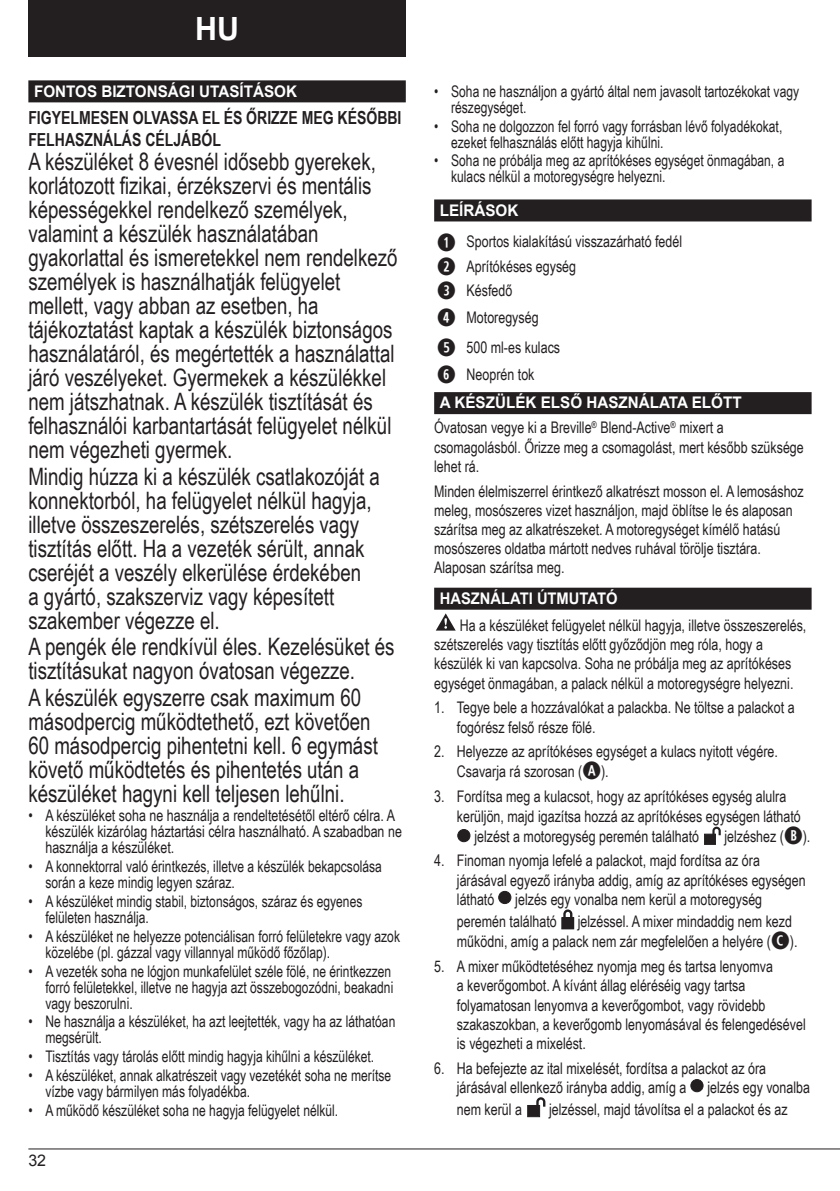
<style>
.page{position:relative;width:840px;height:1191px;background:#fff}
.page>*{position:absolute;margin:0;border:0;box-sizing:border-box;transform-origin:0 0}
.t1{font:700 32px "Arial";color:#fff;scale:.95 1}
.t2{font:24px/24px "Arial Narrow";color:#231f20;scale:.95 1}
.t3{font:700 18px/21.6px "Arial Narrow";color:#231f20;scale:.95 1}
.t4{font:16px/19.2px "Arial Narrow";color:#231f20;scale:.95 1}
.t5{font:16px/16px "Arial Narrow";color:#231f20;scale:.92 1}
.t6{font:700 16px "Arial";color:#fff;scale:.95 1}
.t7{font:700 16px "Arial";color:#fff;scale:.92 1}
.t8{font:16px "Arial";color:#231f20}
.s1{font-family:"Combi Numerals Pro";font-weight:700;font-size:24px}
</style>
<div class="page">
<hr style="left:28px;top:1148px;width:811px;height:1px;background:#231f20">
<div style="left:28px;top:80px;width:377px;height:22px;background:#231f20"></div>
<div style="left:28px;top:0;width:377px;height:57px;background:#231f20"></div>
<div style="left:434px;top:199px;width:377px;height:22px;background:#231f20"></div>
<div style="left:434px;top:392px;width:377px;height:22px;background:#231f20"></div>
<div style="left:434px;top:587px;width:377px;height:22px;background:#231f20"></div>
<svg style="left:436px;top:613px;width:19px;height:17px"></svg>
<div style="left:457px;top:829px;width:12px;height:12px;background:#231f20;border-radius:50%"></div>
<div style="left:457px;top:829px;width:13px;height:13px;border:1px solid #231f20;border-radius:50%"></div>
<div style="left:703px;top:833px;width:12px;height:11px;background:#231f20;border:1px solid #231f20"></div>
<svg style="left:712px;top:826px;width:8px;height:9px"></svg>
<div style="left:498px;top:891px;width:12px;height:12px;background:#231f20;border-radius:50%"></div>
<div style="left:498px;top:891px;width:13px;height:13px;border:1px solid #231f20;border-radius:50%"></div>
<div style="left:561px;top:917px;width:12px;height:12px;background:#231f20"></div>
<div style="left:561px;top:917px;width:13px;height:12px;border:1px solid #231f20"></div>
<svg style="left:563px;top:909px;width:9px;height:10px"></svg>
<div style="left:690px;top:1079px;width:12px;height:12px;background:#231f20;border-radius:50%"></div>
<div style="left:690px;top:1079px;width:13px;height:13px;border:1px solid #231f20;border-radius:50%"></div>
<div style="left:527px;top:1105px;width:12px;height:12px;background:#231f20;border:1px solid #231f20"></div>
<svg style="left:536px;top:1097px;width:9px;height:9px"></svg>
<h1 class="t1" style="left:195px;top:7px;width:48px">HU</h1>
<p class="t6" style="left:34px;top:80px;width:278px">FONTOS BIZTONSÁGI UTASÍTÁSOK</p>
<p class="t3" style="left:28px;top:106px;width:394px">FIGYELMESEN OLVASSA EL ÉS ŐRIZZE MEG KÉSŐBBI<br>FELHASZNÁLÁS CÉLJÁBÓL</p>
<p class="t2" style="left:28px;top:148px;width:390px">A készüléket 8 évesnél idősebb gyerekek, korlátozott fizikai, érzékszervi és mentális képességekkel rendelkező személyek, valamint a készülék használatában gyakorlattal és ismeretekkel nem rendelkező személyek is használhatják felügyelet mellett, vagy abban az esetben, ha tájékoztatást kaptak a készülék biztonságos használatáról, és megértették a használattal járó veszélyeket. Gyermekek a készülékkel nem játszhatnak. A készülék tisztítását és felhasználói karbantartását felügyelet nélkül nem végezheti gyermek.</p>
<p class="t2" style="left:28px;top:463px;width:371px">Mindig húzza ki a készülék csatlakozóját a konnektorból, ha felügyelet nélkül hagyja, illetve összeszerelés, szétszerelés vagy tisztítás előtt. Ha a vezeték sérült, annak cseréjét a veszély elkerülése érdekében<br>a gyártó, szakszerviz vagy képesített szakember végezze el.</p>
<h2 class="t2" style="left:28px;top:634px;width:387px">A pengék éle rendkívül éles. Kezelésüket és tisztításukat nagyon óvatosan végezze.</h2>
<h2 class="t2" style="left:28px;top:685px;width:369px">A készülék egyszerre csak maximum 60 másodpercig működtethető, ezt követően 60 másodpercig pihentetni kell. 6 egymást követő működtetés és pihentetés után a készüléket hagyni kell teljesen lehűlni.</h2>
<p class="t4" style="left:45px;top:807px;width:376px;line-height:16px;text-indent:-17px">• A készüléket soha ne használja a rendeltetésétől eltérő célra. A készülék kizárólag háztartási célra használható. A szabadban ne használja a készüléket.</p>
<p class="t5" style="left:45px;top:857px;width:367px;text-indent:-17px">• A konnektorral való érintkezés, illetve a készülék bekapcsolása során a keze mindig legyen száraz.</p>
<p class="t5" style="left:45px;top:892px;width:346px;text-indent:-17px">• A készüléket mindig stabil, biztonságos, száraz és egyenes felületen használja.</p>
<p class="t5" style="left:45px;top:927px;width:387px;text-indent:-17px">• A készüléket ne helyezze potenciálisan forró felületekre vagy azok közelébe (pl. gázzal vagy villannyal működő főzőlap).</p>
<p class="t5" style="left:45px;top:962px;width:379px;text-indent:-17px">• A vezeték soha ne lógjon munkafelület széle fölé, ne érintkezzen forró felületekkel, illetve ne hagyja azt összebogozódni, beakadni vagy beszorulni.</p>
<p class="t5" style="left:45px;top:1013px;width:381px;text-indent:-17px">• Ne használja a készüléket, ha azt leejtették, vagy ha az láthatóan megsérült.</p>
<p class="t5" style="left:28px;top:1048px;width:377px">• Tisztítás vagy tárolás előtt mindig hagyja kihűlni a készüléket.</p>
<p class="t5" style="left:45px;top:1066px;width:377px;text-indent:-17px">• A készüléket, annak alkatrészeit vagy vezetékét soha ne merítse vízbe vagy bármilyen más folyadékba.</p>
<p class="t5" style="left:28px;top:1101px;width:338px">• A működő készüléket soha ne hagyja felügyelet nélkül.</p>
<p class="t8" style="left:28px;top:1150px;width:19px">32</p>
<p class="t5" style="left:451px;top:82px;width:379px;text-indent:-17px">• Soha ne használjon a gyártó által nem javasolt tartozékokat vagy részegységet.</p>
<p class="t5" style="left:451px;top:117px;width:361px;text-indent:-17px">• Soha ne dolgozzon fel forró vagy forrásban lévő folyadékokat, ezeket felhasználás előtt hagyja kihűlni.</p>
<p class="t5" style="left:451px;top:152px;width:363px;text-indent:-17px">• Soha ne próbálja meg az aprítókéses egységet önmagában, a kulacs nélkül a motoregységre helyezni.</p>
<p class="t6" style="left:439px;top:199px;width:84px">LEÍRÁSOK</p>
<p class="t4" style="left:437px;top:229px;width:259px;line-height:24.2px"><span class="s1">Q</span> Sportos kialakítású visszazárható fedél<br><span class="s1">W</span> Aprítókéses egység<br><span class="s1">E</span> Késfedő</p>
<p class="t4" style="left:437px;top:302px;width:131px;line-height:29.8px"><span class="s1">R</span> Motoregység<br><span class="s1">T</span> 500 ml-es kulacs</p>
<p class="t4" style="left:437px;top:364px;width:104px"><span class="s1">Y</span> Neoprén tok</p>
<p class="t6" style="left:439px;top:392px;width:319px">A KÉSZÜLÉK ELSŐ HASZNÁLATA ELŐTT</p>
<p class="t4" style="left:434px;top:417px;width:390px">Óvatosan vegye ki a Breville<sup>®</sup> Blend-Active<sup>®</sup> mixert a csomagolásból. Őrizze meg a csomagolást, mert később szüksége lehet rá.</p>
<p class="t4" style="left:434px;top:481px;width:390px">Minden élelmiszerrel érintkező alkatrészt mosson el. A lemosáshoz meleg, mosószeres vizet használjon, majd öblítse le és alaposan szárítsa meg az alkatrészeket. A motoregységet kímélő hatású mosószeres oldatba mártott nedves ruhával törölje tisztára.<br>Alaposan szárítsa meg.</p>
<p class="t7" style="left:439px;top:588px;width:194px">HASZNÁLATI ÚTMUTATÓ</p>
<p class="t4" style="left:434px;top:615px;width:393px;text-indent:25px">Ha a készüléket felügyelet nélkül hagyja, illetve összeszerelés, szétszerelés vagy tisztítás előtt győződjön meg róla, hogy a készülék ki van kapcsolva. Soha ne próbálja meg az aprítókéses egységet önmagában, a palack nélkül a motoregységre helyezni.</p>
<p class="t4" style="left:456px;top:697px;width:357px;text-indent:-23px">1. Tegye bele a hozzávalókat a palackba. Ne töltse a palackot a fogórész felső része fölé.</p>
<p class="t4" style="left:456px;top:741px;width:339px;line-height:20px;text-indent:-23px">2. Helyezze az aprítókéses egységet a kulacs nyitott végére.<br>Csavarja rá szorosan (<span class="s1">A</span>).</p>
<p class="t4" style="left:434px;top:786px;width:372px">3. Fordítsa meg a kulacsot, hogy az aprítókéses egység alulra</p>
<p class="t4" style="left:456px;top:805px;width:363px">kerüljön, majd igazítsa hozzá az aprítókéses egységen látható</p>
<p class="t4" style="left:474px;top:825px;width:238px">jelzést a motoregység peremén található</p>
<p class="t4" style="left:724px;top:825px;width:92px">jelzéshez (<span class="s1">B</span>).</p>
<p class="t4" style="left:456px;top:850px;width:368px;text-indent:-23px">4. Finoman nyomja lefelé a palackot, majd fordítsa az óra járásával egyező irányba addig, amíg az aprítókéses egységen látható</p>
<p class="t4" style="left:456px;top:887px;width:323px;line-height:22.4px;text-indent:58px">jelzés egy vonalba nem kerül a motoregység peremén található</p>
<p class="t4" style="left:456px;top:911px;width:360px;line-height:20px;text-indent:121px">jelzéssel. A mixer mindaddig nem kezd működni, amíg a palack nem zár megfelelően a helyére (<span class="s1">C</span>).</p>
<p class="t4" style="left:456px;top:956px;width:368px;text-indent:-23px">5. A mixer működtetéséhez nyomja meg és tartsa lenyomva<br>a keverőgombot. A kívánt állag eléréséig vagy tartsa folyamatosan lenyomva a keverőgombot, vagy rövidebb szakaszokban, a keverőgomb lenyomásával és felengedésével is végezheti a mixelést.</p>
<p class="t4" style="left:456px;top:1058px;width:327px;text-indent:-23px">6. Ha befejezte az ital mixelését, fordítsa a palackot az óra járásával ellenkező irányba addig, amíg a</p>
<p class="t4" style="left:707px;top:1077px;width:109px">jelzés egy vonalba</p>
<p class="t4" style="left:456px;top:1099px;width:70px">nem kerül a</p>
<p class="t4" style="left:548px;top:1099px;width:252px">jelzéssel, majd távolítsa el a palackot és az</p>
</div>
